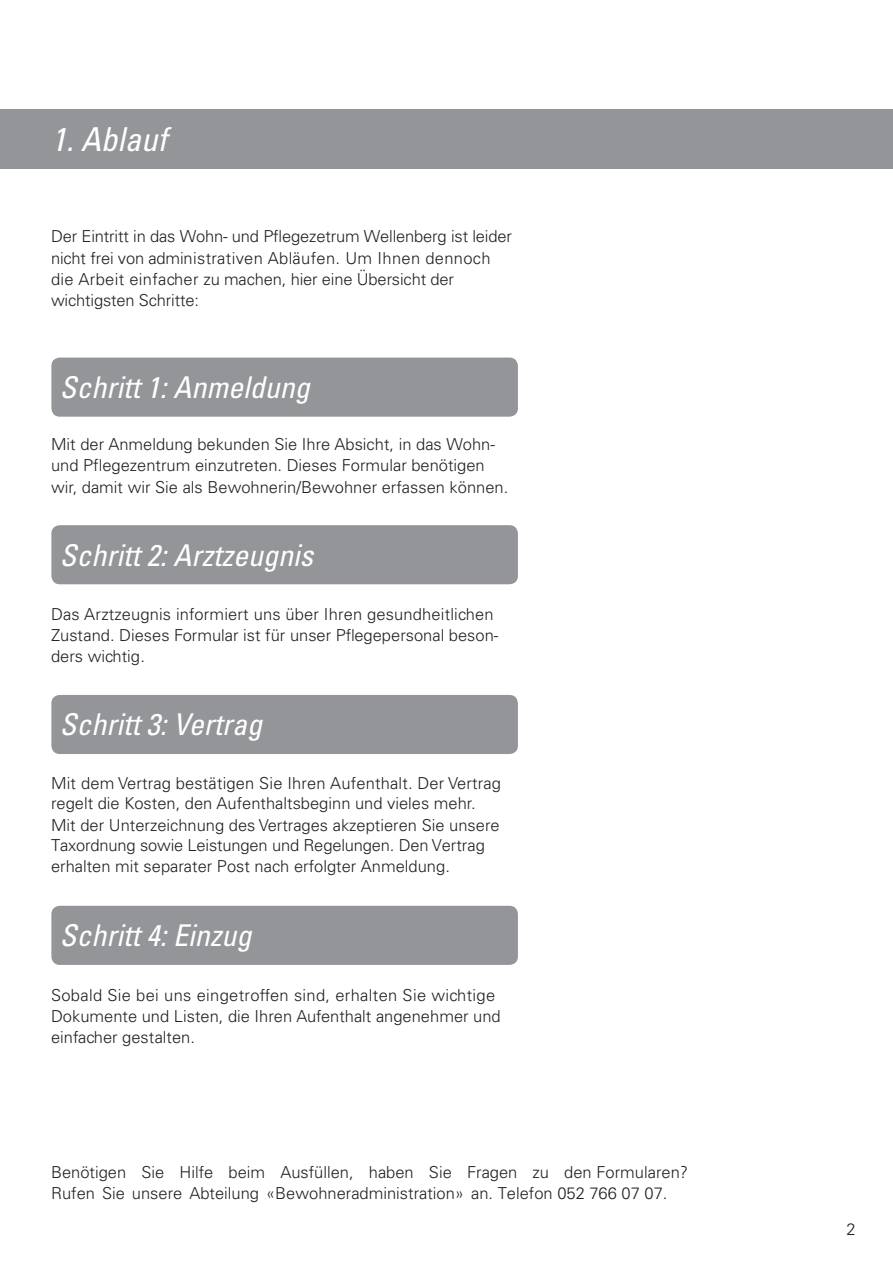
<style>
.page{position:relative;width:893px;height:1263px;background:#fff}
.page>*{position:absolute;margin:0;border:0;box-sizing:border-box;transform-origin:0 0}
.t1{font:italic condensed 33px "Univers LT Std";color:#fff}
.t2{font:italic condensed 30px "Univers LT Std";color:#fff}
.t3{font:300 16.5px/21px "Univers LT Std";color:#231f20}
</style>
<div class="page">
<div style="left:0;top:109px;width:893px;height:60px;background:#939598"></div>
<div style="left:51px;top:358px;width:467px;height:59px;background:#939598;border-radius:9px"></div>
<div style="left:51px;top:525px;width:467px;height:59px;background:#939598;border-radius:9px"></div>
<div style="left:51px;top:695px;width:467px;height:59px;background:#939598;border-radius:9px"></div>
<div style="left:51px;top:906px;width:467px;height:59px;background:#939598;border-radius:9px"></div>
<h1 class="t1" style="left:51px;top:119px;width:117px">1. Ablauf</h1>
<p class="t3" style="left:51px;top:225px;width:462px;line-height:21.5px">Der Eintritt in das Wohn- und Pflegezetrum Wellenberg ist leider nicht frei von administrativen Abläufen. Um Ihnen dennoch die Arbeit einfacher zu machen, hier eine Übersicht der wichtigsten Schritte:</p>
<h2 class="t2" style="left:60px;top:368px;width:251px">Schritt 1: Anmeldung</h2>
<p class="t3" style="left:51px;top:433px;width:459px;line-height:21.6px">Mit der Anmeldung bekunden Sie Ihre Absicht, in das Wohn&shy;und Pflegezentrum einzutreten. Dieses Formular benötigen wir, damit wir Sie als Bewohnerin/Bewohner erfassen können.</p>
<h2 class="t2" style="left:60px;top:536px;width:255px">Schritt 2: Arztzeugnis</h2>
<p class="t3" style="left:51px;top:604px;width:449px">Das Arztzeugnis informiert uns über Ihren gesundheitlichen<br>Zustand. Dieses Formular ist für unser Pflegepersonal beson&shy;ders wichtig.</p>
<h2 class="t2" style="left:60px;top:706px;width:204px">Schritt 3: Vertrag</h2>
<p class="t3" style="left:51px;top:773px;width:451px;line-height:19.8px">Mit dem Vertrag bestätigen Sie Ihren Aufenthalt. Der Vertrag regelt die Kosten, den Aufenthaltsbeginn und vieles mehr.</p>
<p class="t3" style="left:51px;top:815px;width:450px;line-height:20.4px">Mit der Unterzeichnung des Vertrages akzeptieren Sie unsere<br>Taxordnung sowie Leistungen und Regelungen. Den Vertrag erhalten mit separater Post nach erfolgter Anmeldung.</p>
<h2 class="t2" style="left:60px;top:916px;width:193px">Schritt 4: Einzug</h2>
<p class="t3" style="left:51px;top:985px;width:451px">Sobald Sie bei uns eingetroffen sind, erhalten Sie wichtige<br>Dokumente und Listen, die Ihren Aufenthalt angenehmer und einfacher gestalten.</p>
<p class="t3" style="left:51px;top:1162px;width:638px">Benötigen Sie Hilfe beim Ausfüllen, haben Sie Fragen zu den Formularen?<br>Rufen Sie unsere Abteilung «Bewohneradministration» an. Telefon 052 766 07 07.</p>
<p class="t3" style="left:846px;top:1218px;width:11px">2</p>
</div>
